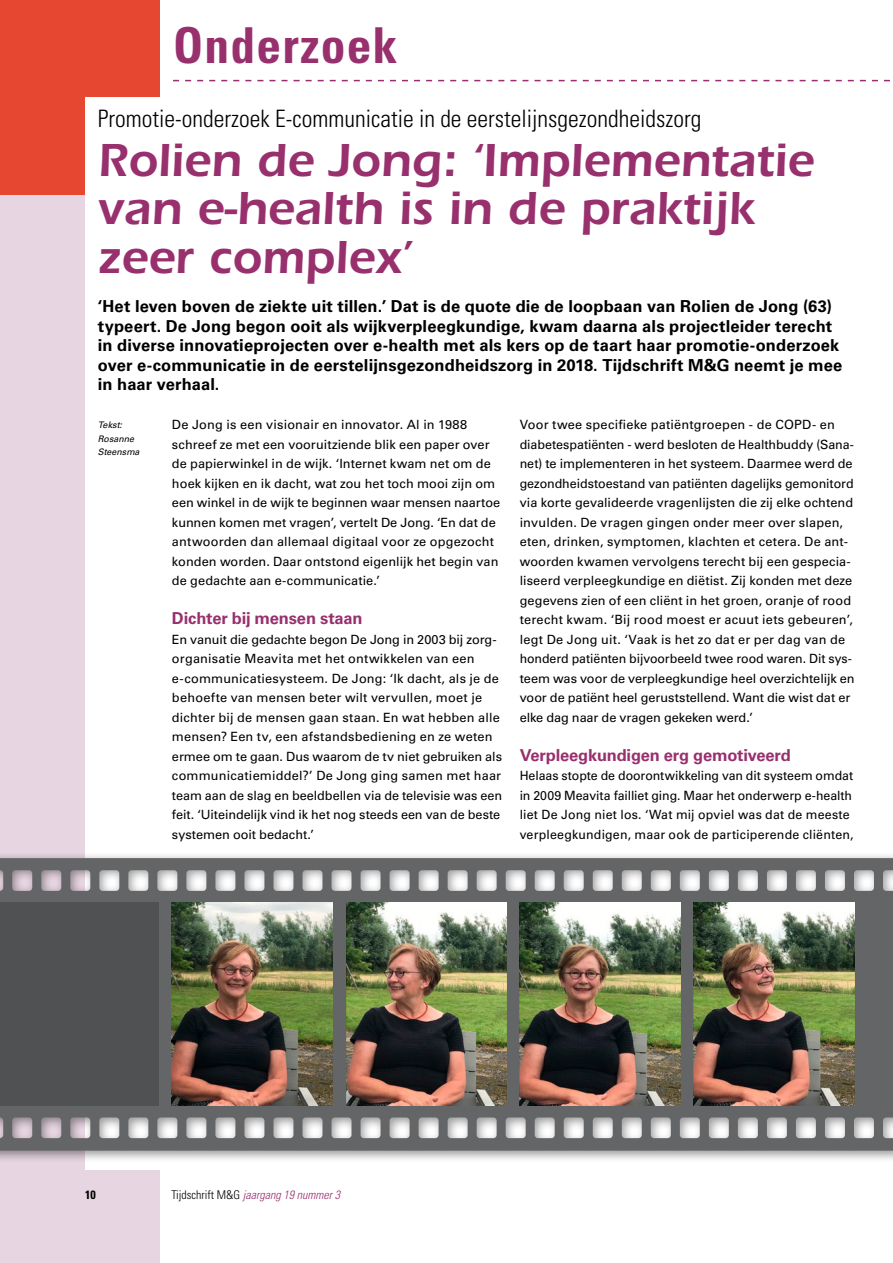
<style>
.page{position:relative;width:893px;height:1263px;background:#fff}
.page>*{position:absolute;margin:0;border:0;box-sizing:border-box;transform-origin:0 0}
.t1{font:700 condensed 49.5px "Univers LT Std";letter-spacing:.025em;color:#98306e}
.t2{font:600 48px/48.8px "Itc Eras";color:#98306e}
.t3{font:300 condensed 24px "Univers LT Std";color:#000}
.t4{font:700 16.5px/19.5px "Univers LT Std";letter-spacing:.01em;color:#000}
.t5{font:700 16.5px "Univers LT Std";letter-spacing:-.01em;color:#98306e}
.t6{font:12.75px/19.5px "Univers LT Std";letter-spacing:.005em;color:#000}
.t7{font:italic 300 condensed 12px "Univers LT Std";color:#98306e}
.t8{font:700 condensed 12px "Univers LT Std";color:#000}
.t9{font:italic 9px/13.4px "Univers LT Std";color:#000}
.s1{font-style:normal;color:#000}
</style>
<div class="page">
<div style="left:0;top:0;width:159px;height:195px;background:#e54731"></div>
<div style="left:0;top:195px;width:159px;height:1068px;background:#e7d5e1"></div>
<div style="left:85px;top:98px;width:770px;height:1072px;background:#fff"></div>
<svg style="left:173px;top:80px;width:717px;height:1px"></svg>
<div style="left:0;top:852px;width:893px;height:311px;background:#000;opacity:.4"></div>
<svg style="left:0;top:858px;width:893px;height:293px;background:#818183"></svg>
<img style="left:346px;top:902px;width:161px;height:203px">
<img style="left:520px;top:902px;width:161px;height:203px">
<img style="left:172px;top:902px;width:161px;height:203px">
<div style="left:0;top:902px;width:159px;height:203px;background:#505152"></div>
<img style="left:694px;top:902px;width:160px;height:204px">
<h1 class="t1" style="left:173px;top:15px;width:226px">Onderzoek</h1>
<h3 class="t3" style="left:98px;top:104px;width:605px">Promotie-onderzoek E-communicatie in de eerstelijnsgezondheidszorg</h3>
<h2 class="t2" style="left:98px;top:135px;width:718px">Rolien de Jong: ‘Implementatie van e-health is in de praktijk zeer complex’</h2>
<p class="t4" style="left:98px;top:297px;width:746px">‘Het leven boven de ziekte uit tillen.’ Dat is de quote die de loopbaan van Rolien de Jong (63) typeert. De Jong begon ooit als wijkverpleegkundige, kwam daarna als projectleider terecht in diverse innovatieprojecten over e-health met als kers op de taart haar promotie-onderzoek over e-communicatie in de eerstelijnsgezondheidszorg in 2018. Tijdschrift M&amp;G neemt je mee in haar verhaal.</p>
<p class="t9" style="left:98px;top:419px;width:43px">Tekst:<br>Rosanne<br>Steensma</p>
<p class="t6" style="left:172px;top:415px;width:330px">De Jong is een visionair en innovator. Al in 1988 schreef ze met een vooruitziende blik een paper over de papierwinkel in de wijk. ‘Internet kwam net om de hoek kijken en ik dacht, wat zou het toch mooi zijn om een winkel in de wijk te beginnen waar mensen naartoe kunnen komen met vragen’, vertelt De Jong. ‘En dat de antwoorden dan allemaal digitaal voor ze opgezocht konden worden. Daar ontstond eigenlijk het begin van de gedachte aan e-communicatie.’</p>
<p class="t5" style="left:172px;top:609px;width:192px">Dichter bij mensen staan</p>
<p class="t6" style="left:172px;top:629px;width:332px">En vanuit die gedachte begon De Jong in 2003 bij zorg&shy;organisatie Meavita met het ontwikkelen van een e-communicatiesysteem. De Jong: ‘Ik dacht, als je de behoefte van mensen beter wilt vervullen, moet je dichter bij de mensen gaan staan. En wat hebben alle mensen? Een tv, een afstandsbediening en ze weten ermee om te gaan. Dus waarom de tv niet gebruiken als communicatiemiddel?’ De Jong ging samen met haar team aan de slag en beeldbellen via de televisie was een feit. ‘Uiteindelijk vind ik het nog steeds een van de beste systemen ooit bedacht.’</p>
<p class="t6" style="left:520px;top:415px;width:336px">Voor twee specifieke patiëntgroepen - de COPD- en diabetespatiënten - werd besloten de Healthbuddy (Sana&shy;net) te implementeren in het systeem. Daarmee werd de gezondheidstoestand van patiënten dagelijks gemonitord via korte gevalideerde vragenlijsten die zij elke ochtend invulden. De vragen gingen onder meer over slapen, eten, drinken, symptomen, klachten et cetera. De ant&shy;woorden kwamen vervolgens terecht bij een gespecia&shy;liseerd verpleegkundige en diëtist. Zij konden met deze gegevens zien of een cliënt in het groen, oranje of rood terecht kwam. ‘Bij rood moest er acuut iets gebeuren’, legt De Jong uit. ‘Vaak is het zo dat er per dag van de honderd patiënten bijvoorbeeld twee rood waren. Dit sys&shy;teem was voor de verpleegkundige heel overzichtelijk en voor de patiënt heel geruststellend. Want die wist dat er elke dag naar de vragen gekeken werd.’</p>
<p class="t5" style="left:520px;top:745px;width:273px">Verpleegkundigen erg gemotiveerd</p>
<p class="t6" style="left:520px;top:766px;width:335px">Helaas stopte de doorontwikkeling van dit systeem omdat in 2009 Meavita failliet ging. Maar het onderwerp e-health liet De Jong niet los. ‘Wat mij opviel was dat de meeste verpleegkundigen, maar ook de participerende cliënten,</p>
<p class="t8" style="left:85px;top:1188px;width:12px">10</p>
<p class="t7" style="left:171px;top:1188px;width:170px"><span class="s1">Tijdschrift M&amp;G</span> jaargang 19 nummer 3</p>
</div>
